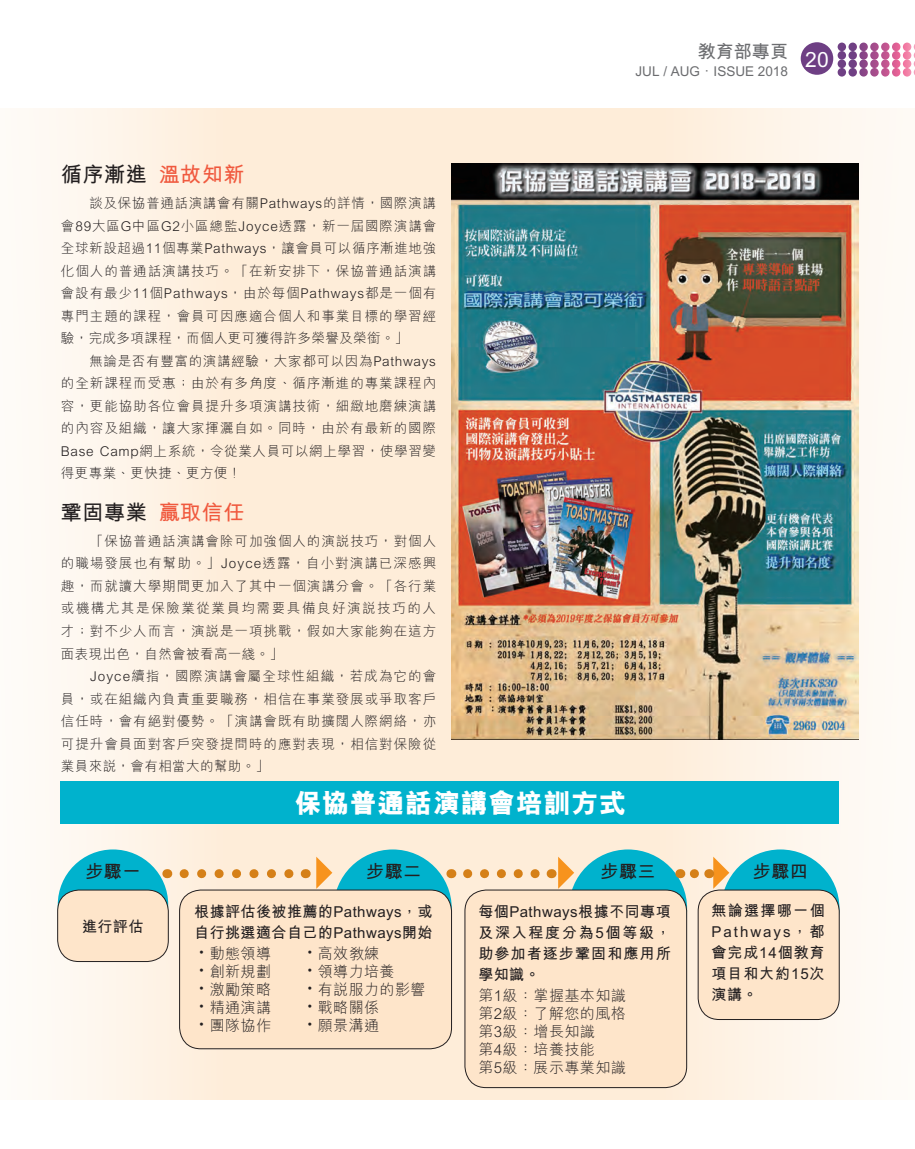
<style>
.page{position:relative;width:915px;height:1149px;background:#fff}
.page>*{position:absolute;margin:0;border:0;box-sizing:border-box;transform-origin:0 0}
.t1{font:26.85px "M Hei Xbold HKSCS";letter-spacing:.03em;color:#fff}
.t2{font:21px "M Hei Bold HKSCS";letter-spacing:.03em;color:#231f20}
.t3{font:21px "M Hei Bold HKSCS";color:#fff}
.t4{font:18px "M Hei Bold HKSCS";letter-spacing:.03em;color:#231f20}
.t5{font:18px "M Hei Bold HKSCS";color:#6c6d70}
.t6{font:15px/21px "M Hei Bold HKSCS";letter-spacing:.03em;color:#231f20;text-align:justify}
.t7{font:15px/18px "M Hei Light HKSCS";letter-spacing:.03em;color:#231f20}
.t8{font:13.5px/22.5px "M Hei Light HKSCS";letter-spacing:.07em;color:#231f20;text-align:justify}
.t9{font:13.5px "M Hei Bold HKSCS";color:#6c6d70}
.s1{color:#f0593e}
.s2{font-family:"Ming Li U"}
</style>
<div class="page">
<div style="left:0;top:108px;width:914px;height:991px;background:#feedd9"></div>
<svg style="left:0;top:108px;width:229px;height:992px;fill:#fef6ec"></svg>
<svg style="left:659px;top:42px;width:255px;height:1058px;fill:#fef9f3"></svg>
<div style="left:60px;top:780px;width:778px;height:43px;background:#00b2cd"></div>
<div style="left:333px;top:849px;width:118px;height:118px;background:#00b2cd;border-radius:50%"></div>
<div style="left:58px;top:849px;width:110px;height:110px;background:#00b2cd;border-radius:50%"></div>
<div style="left:58px;top:889px;width:110px;height:72px;background:#fee5ca;border-radius:21px"></div>
<div style="left:57px;top:889px;width:111px;height:72px;border:1px solid #231f20;border-radius:21px"></div>
<div style="left:179px;top:889px;width:272px;height:159px;background:#fee5ca;border-radius:21px"></div>
<div style="left:179px;top:889px;width:272px;height:159px;border:1px solid #231f20;border-radius:21px"></div>
<img style="left:451px;top:164px;width:407px;height:575px">
<div style="left:568px;top:849px;width:118px;height:118px;background:#00b2cd;border-radius:50%"></div>
<div style="left:465px;top:889px;width:221px;height:198px;background:#fee5ca;border-radius:21px"></div>
<div style="left:464px;top:889px;width:222px;height:198px;border:1px solid #231f20;border-radius:21px"></div>
<div style="left:721px;top:849px;width:118px;height:118px;background:#00b2cd;border-radius:50%"></div>
<div style="left:698px;top:889px;width:140px;height:130px;background:#fee5ca;border-radius:21px"></div>
<div style="left:697px;top:889px;width:142px;height:130px;border:1px solid #231f20;border-radius:21px"></div>
<svg style="left:316px;top:856px;width:16px;height:32px"></svg>
<svg style="left:558px;top:856px;width:16px;height:32px"></svg>
<svg style="left:184px;top:868px;width:110px;height:9px"></svg>
<svg style="left:467px;top:869px;width:73px;height:8px"></svg>
<svg style="left:694px;top:868px;width:7px;height:9px"></svg>
<svg style="left:708px;top:856px;width:21px;height:32px"></svg>
<div style="left:800px;top:42px;width:33px;height:33px;background:#6e3f84;border-radius:50%"></div>
<svg style="left:837px;top:43px;width:77px;height:34px"></svg>
<svg style="left:659px;top:42px;width:130px;height:37px"></svg>
<h3 class="t5" style="left:697px;top:38px;width:91px">教育部專頁</h3>
<p class="t9" style="left:635px;top:61px;width:154px">JUL / AUG．ISSUE 2018</p>
<h2 class="t3" style="left:805px;top:44px;width:25px">20</h2>
<h2 class="t2" style="left:61px;top:159px;width:185px">循序漸進<span class="s1">溫故知新</span></h2>
<p class="t8" style="left:61px;top:191px;width:376px;text-indent:28px">談及保協普通話演講會有關Pathways的詳情，國際演講會89大區G中區G2小區總監Joyce透露，新一屆國際演講會全球新設超過11個專業Pathways，讓會員可以循序漸進地強化個人的普通話演講技巧。「在新安排下，保協普通話演講會設有最少11個Pathways，由於每個Pathways都是一個有專門主題的課程，會員可因應適合個人和事業目標的學習經驗，完成多項課程，而個人更可獲得許多榮譽及榮銜。」</p>
<p class="t8" style="left:61px;top:349px;width:376px;text-indent:28px">無論是否有豐富的演講經驗，大家都可以因為Pathways的全新課程而受惠；由於有多角度、循序漸進的專業課程內容，更能協助各位會員提升多項演講技術，細緻地磨練演講的內容及組織，讓大家揮灑自如。同時，由於有最新的國際Base Camp網上系統，令從業人員可以網上學習，使學習變得更專業、更快捷、更方便！</p>
<h2 class="t2" style="left:61px;top:496px;width:185px">鞏固專業<span class="s1">贏取信任</span></h2>
<p class="t8" style="left:61px;top:529px;width:376px;text-indent:29px">「保協普通話演講會除可加強個人的演說技巧，對個人的職場發展也有幫助。」Joyce透露，自小對演講已深感興趣，而就讀大學期間更加入了其中一個演講分會。「各行業或機構尤其是保險業從業員均需要具備良好演說技巧的人才；對不少人而言，演說是一項挑戰，假如大家能夠在這方面表現出色，自然會被看高一綫。」</p>
<p class="t8" style="left:61px;top:664px;width:376px;text-indent:29px">Joyce續指，國際演講會屬全球性組織，若成為它的會員，或在組織內負責重要職務，相信在事業發展或爭取客戶信任時，會有絕對優勢。「演講會既有助擴闊人際網絡，亦可提升會員面對客戶突發提問時的應對表現，相信對保險從業員來說，會有相當大的幫助。」</p>
<h1 class="t1" style="left:294px;top:784px;width:333px">保協普通話演講會培訓方式</h1>
<h3 class="t4" style="left:85px;top:857px;width:57px">步驟一</h3>
<p class="t6" style="left:82px;top:914px;width:63px">進行評估</p>
<h3 class="t4" style="left:366px;top:857px;width:57px">步驟二</h3>
<p class="t6" style="left:194px;top:899px;width:240px">根據評估後被推薦的Pathways，或自行挑選適合自己的Pathways開始</p>
<p class="t7" style="left:194px;top:943px;width:78px"><span class="s2">•</span>動態領導</p>
<p class="t7" style="left:302px;top:943px;width:78px"><span class="s2">•</span>高效教練</p>
<p class="t7" style="left:194px;top:961px;width:78px"><span class="s2">•</span>創新規劃</p>
<p class="t7" style="left:302px;top:961px;width:94px"><span class="s2">•</span>領導力培養</p>
<p class="t7" style="left:194px;top:979px;width:78px"><span class="s2">•</span>激勵策略</p>
<p class="t7" style="left:302px;top:979px;width:125px"><span class="s2">•</span>有說服力的影響</p>
<p class="t7" style="left:194px;top:997px;width:78px"><span class="s2">•</span>精通演講</p>
<p class="t7" style="left:302px;top:997px;width:78px"><span class="s2">•</span>戰略關係</p>
<p class="t7" style="left:194px;top:1015px;width:78px"><span class="s2">•</span>團隊協作</p>
<p class="t7" style="left:302px;top:1015px;width:78px"><span class="s2">•</span>願景溝通</p>
<h3 class="t4" style="left:600px;top:857px;width:57px">步驟三</h3>
<p class="t6" style="left:478px;top:899px;width:194px">每個Pathways根據不同專項及深入程度分為5個等級，助參加者逐步鞏固和應用所學知識。</p>
<p class="t7" style="left:478px;top:985px;width:149px">第1級：掌握基本知識第2級：了解您的風格第3級：增長知識<br>第4級：培養技能<br>第5級：展示專業知識</p>
<h3 class="t4" style="left:752px;top:857px;width:57px">步驟四</h3>
<p class="t6" style="left:711px;top:898px;width:115px">無論選擇哪一個Pathways，都會完成14個教育項目和大約15次演講。</p>
</div>
